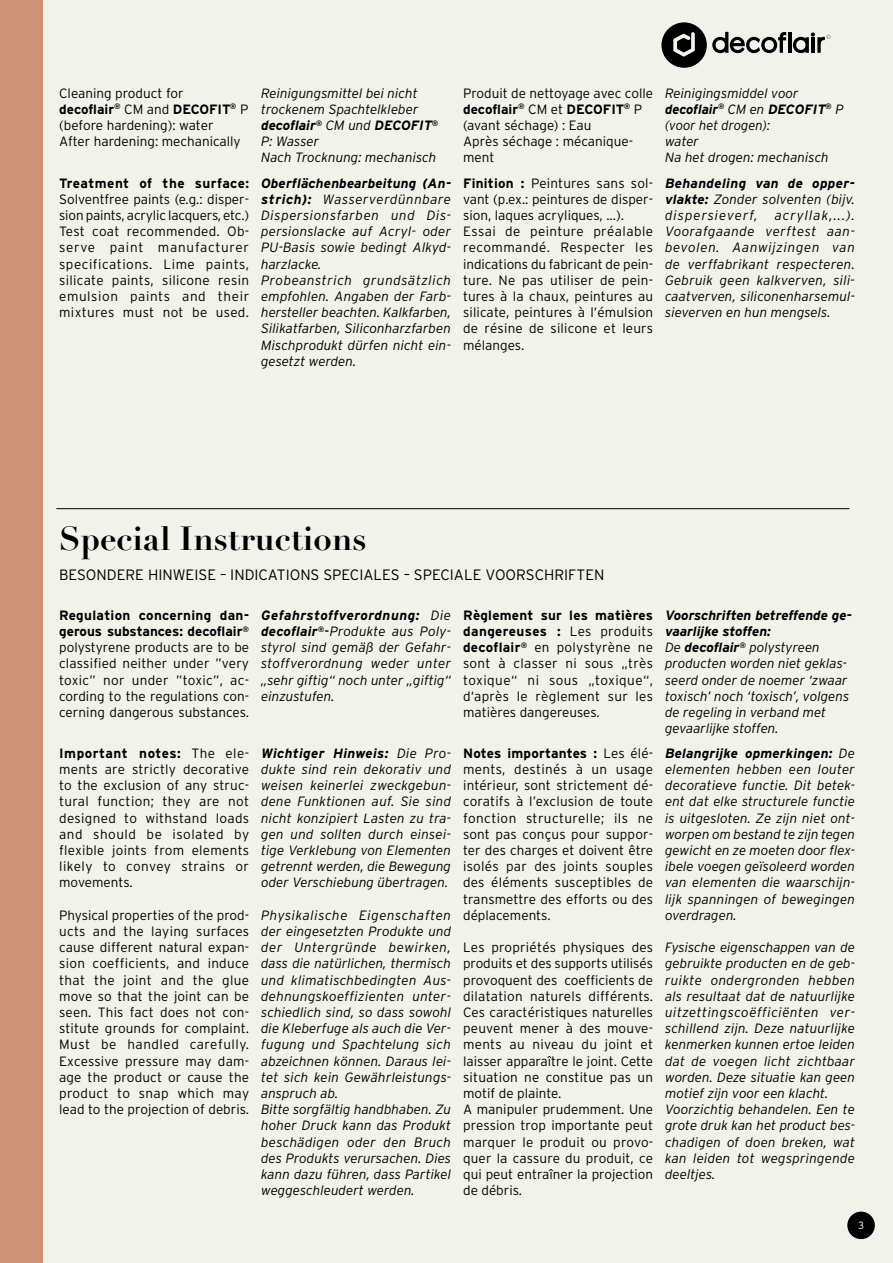
<style>
.page{position:relative;width:893px;height:1263px;background:#f1f2ea}
.page>*{position:absolute;margin:0;border:0;box-sizing:border-box;transform-origin:0 0}
.t1{font:700 33px "Didot LT Pro";color:#000}
.t2{font:300 15px "Interstate";color:#000}
.t3{font:italic 300 13.5px/16.2px "Interstate";color:#000}
.t4{font:300 13.5px/16.2px "Interstate";color:#000;text-align:justify}
.t5{font:700 13.5px "Interstate";letter-spacing:.035em;color:#000}
.t6{font:300 10.5px "Interstate";color:#fff}
.s1{font-weight:700}
.s2{font-weight:400;font-style:normal}
</style>
<div class="page">
<hr style="left:788px;top:32px;width:3px;height:21px;background:#000">
<svg style="left:661px;top:22px;width:125px;height:46px"></svg>
<svg style="left:793px;top:33px;width:38px;height:20px"></svg>
<div style="left:847px;top:1211px;width:28px;height:28px;background:#000;border-radius:50%"></div>
<div style="left:0;top:0;width:43px;height:1263px;background:#ce9277"></div>
<hr style="left:56px;top:508px;width:793px;height:1px;background:#000">
<p class="t4" style="left:59px;top:85px;width:191px;text-align:left">Cleaning product for <span class="s1">decoflair</span><sup>®</sup> CM and <span class="s1">DECOFIT</span><sup>®</sup> P (before hardening): water<br>After hardening: mechanically</p>
<p class="t3" style="left:261px;top:85px;width:179px">Reinigungsmittel bei nicht trockenem Spachtelkleber <span class="s1">decoflair</span><sup>®</sup> CM und <span class="s1">DECOFIT</span><sup>®<br></sup>P: Wasser<br>Nach Trocknung: mechanisch</p>
<p class="t4" style="left:463px;top:85px;width:191px;text-align:left">Produit de nettoyage avec colle <span class="s1">decoflair</span><sup>®</sup> CM et <span class="s1">DECOFIT</span><sup>®</sup> P (avant séchage) : Eau<br>Après séchage : mécanique&shy;ment</p>
<p class="t3" style="left:665px;top:85px;width:180px">Reinigingsmiddel voor <span class="s1">decoflair</span><sup>®</sup> CM en <span class="s1">DECOFIT</span><sup>®</sup> P (voor het drogen):<br>water<br>Na het drogen: mechanisch</p>
<p class="t5" style="left:59px;top:175px;width:192px">Treatment of the surface:</p>
<p class="t4" style="left:59px;top:191px;width:192px">Solventfree paints (e.g.: disper&shy;sion paints, acrylic lacquers, etc.)<br>Test coat recommended. Ob&shy;serve paint manufacturer specifications. Lime paints, silicate paints, silicone resin emulsion paints and their mixtures must not be used.</p>
<p class="t3" style="left:261px;top:175px;width:192px"><span class="s1">Oberflächenbearbeitung (An&shy;strich):</span> Wasserverdünnbare<br>Dispersionsfarben und Dis&shy;persionslacke auf Acryl- oder<br>PU-Basis sowie bedingt Alkyd&shy;harzlacke.<br>Probeanstrich grundsätzlich empfohlen. Angaben der Farb&shy;hersteller beachten. Kalkfarben,<br>Silikatfarben, Siliconharzfarben<br>Mischprodukt dürfen nicht ein&shy;gesetzt werden.</p>
<p class="t4" style="left:463px;top:175px;width:192px;text-align:left"><span class="s1">Finition :</span> Peintures sans sol&shy;vant (p.ex.: peintures de disper&shy;sion, laques acryliques, ...).<br>Essai de peinture préalable recommandé. Respecter les indications du fabricant de pein&shy;ture. Ne pas utiliser de pein&shy;tures à la chaux, peintures au silicate, peintures à l’émulsion de résine de silicone et leurs mélanges.</p>
<p class="t3" style="left:665px;top:175px;width:192px;text-align:justify"><span class="s1">Behandeling van de opper&shy;vlakte:</span> Zonder solventen (bijv. dispersieverf,</p>
<p class="t3" style="left:665px;top:207px;width:191px;text-align:justify;text-indent:110px">acryllak,...).<br>Voorafgaande verftest aan&shy;bevolen. Aanwijzingen van de verffabrikant respecteren.<br>Gebruik geen kalkverven, sili&shy;caatverven, siliconenharsemul&shy;sieverven en hun mengsels.</p>
<h1 class="t1" style="left:59px;top:518px;width:309px">Special Instructions</h1>
<p class="t2" style="left:59px;top:566px;width:547px">BESONDERE HINWEISE – INDICATIONS SPECIALES – SPECIALE VOORSCHRIFTEN</p>
<p class="t4" style="left:59px;top:607px;width:192px"><span class="s1">Regulation concerning dan&shy;gerous substances: decoflair</span><sup>® </sup>polystyrene products are to be classified neither under ”very toxic” nor under ”toxic”, ac&shy;cording to the regulations con&shy;cerning dangerous substances.</p>
<p class="t3" style="left:261px;top:607px;width:192px;text-align:justify"><span class="s1">Gefahrstoffverordnung:</span> Die <span class="s1">decoflair</span><sup>®</sup><span class="s2">-</span>Produkte aus Poly&shy;styrol sind gemäß der Gefahr&shy;stoffverordnung weder unter „sehr giftig“ noch unter „giftig“ einzustufen.</p>
<p class="t4" style="left:463px;top:607px;width:192px"><span class="s1">Règlement sur les matières dangereuses :</span> Les produits <span class="s1">decoflair</span><sup>®</sup> en polystyrène ne sont à classer ni sous „très toxique“ ni sous „toxique“, d‘après le règlement sur les matières dangereuses.</p>
<p class="t3" style="left:665px;top:607px;width:188px"><span class="s1">Voorschriften betreffende ge&shy;vaarlijke stoffen:<br></span>De <span class="s1">decoflair</span><sup>®</sup> polystyreen producten worden niet geklas&shy;seerd onder de noemer ‘zwaar toxisch’ noch ‘toxisch’, volgens de regeling in verband met gevaarlijke stoffen.</p>
<p class="t4" style="left:59px;top:745px;width:192px"><span class="s1">Important notes:</span> The ele&shy;ments are strictly decorative to the exclusion of any struc&shy;tural function; they are not designed to withstand loads and should be isolated by flexible joints from elements likely to convey strains or movements.</p>
<p class="t4" style="left:59px;top:907px;width:192px">Physical properties of the prod&shy;ucts and the laying surfaces cause different natural expan&shy;sion coefficients, and induce that the joint and the glue move so that the joint can be seen. This fact does not con&shy;stitute grounds for complaint.<br>Must be handled carefully.<br>Excessive pressure may dam&shy;age the product or cause the product to snap which may lead to the projection of debris.</p>
<p class="t4" style="left:463px;top:745px;width:192px"><span class="s1">Notes importantes :</span> Les élé&shy;ments, destinés à un usage intérieur, sont strictement dé&shy;coratifs à l’exclusion de toute fonction structurelle; ils ne sont pas conçus pour suppor&shy;ter des charges et doivent être isolés par des joints souples des éléments susceptibles de transmettre des efforts ou des déplacements.</p>
<p class="t4" style="left:463px;top:939px;width:192px;text-align:left">Les propriétés physiques des produits et des supports utilisés provoquent des coefficients de dilatation naturels différents.<br>Ces caractéristiques naturelles peuvent mener à des mouve&shy;ments au niveau du joint et laisser apparaître le joint. Cette situation ne constitue pas un motif de plainte.<br>A manipuler prudemment. Une pression trop importante peut marquer le produit ou provo&shy;quer la cassure du produit, ce qui peut entraîner la projection de débris.</p>
<p class="t3" style="left:261px;top:745px;width:192px;text-align:justify"><span class="s1">Wichtiger Hinweis:</span> Die Pro&shy;dukte sind rein dekorativ und weisen keinerlei zweckgebun&shy;dene Funktionen auf. Sie sind nicht konzipiert Lasten zu tra&shy;gen und sollten durch einsei&shy;tige Verklebung von Elementen getrennt werden, die Bewegung oder Verschiebung übertragen.</p>
<p class="t3" style="left:261px;top:907px;width:192px">Physikalische Eigenschaften der eingesetzten Produkte und der Untergründe bewirken, dass die natürlichen, thermisch und klimatischbedingten Aus&shy;dehnungskoeffizienten unter&shy;schiedlich sind, so dass sowohl die Kleberfuge als auch die Ver&shy;fugung und Spachtelung sich abzeichnen können. Daraus lei&shy;tet sich kein Gewährleistungs&shy;anspruch ab.<br>Bitte sorgfältig handbhaben. Zu hoher Druck kann das Produkt beschädigen oder den Bruch des Produkts verursachen. Dies kann dazu führen, dass Partikel weggeschleudert werden.</p>
<p class="t3" style="left:665px;top:745px;width:192px;text-align:justify"><span class="s1">Belangrijke opmerkingen:</span> De elementen hebben een louter decoratieve functie. Dit betek&shy;ent dat elke structurele functie is uitgesloten. Ze zijn niet ont&shy;worpen om bestand te zijn tegen gewicht en ze moeten door flex&shy;ibele voegen geïsoleerd worden van elementen die waarschijn&shy;lijk spanningen of bewegingen overdragen.</p>
<p class="t3" style="left:665px;top:939px;width:192px">Fysische eigenschappen van de gebruikte producten en de geb&shy;ruikte ondergronden hebben als resultaat dat de natuurlijke uitzettingscoëfficiënten ver&shy;schillend zijn. Deze natuurlijke kenmerken kunnen ertoe leiden dat de voegen licht zichtbaar worden. Deze situatie kan geen motief zijn voor een klacht.<br>Voorzichtig behandelen. Een te grote druk kan het product bes&shy;chadigen of doen breken, wat kan leiden tot wegspringende deeltjes.</p>
<p class="t6" style="left:858px;top:1219px;width:7px">3</p>
</div>
